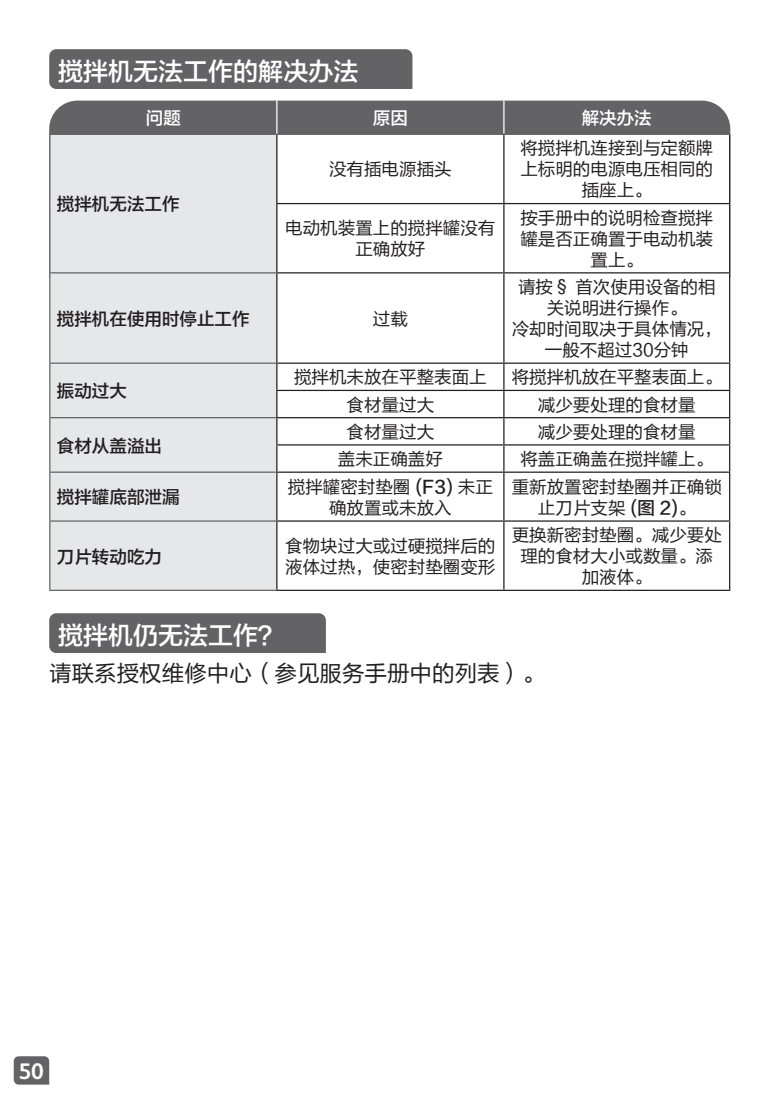
<style>
.page{position:relative;width:778px;height:1106px;background:#fff}
.page>*{position:absolute;margin:0;border:0;box-sizing:border-box;transform-origin:0 0}
.t1{font:25px "FZLTZHK GBK1 0";color:#fff}
.t2{font:22.5px "FZLTHJW GB1 0";color:#231f20}
.t3{font:700 22.5px "FS Albert";color:#fff}
.t4{font:17.5px/21px "FZLTHJW GB1 0";color:#231f20;text-align:center}
.t5{font:17.5px "FZLTZHK GBK1 0";color:#231f20}
.t6{font:17.5px "FZLTZHK GBK1 0";color:#fff}
.s1{font-family:"FZLTZHK GBK1 0"}
</style>
<div class="page">
<svg style="left:14px;top:1056px;width:35px;height:28px"></svg>
<div style="left:49px;top:101px;width:680px;height:33px;background:#636366"></div>
<div style="left:50px;top:135px;width:226px;height:454px;background:#e6e7e9"></div>
<svg style="left:277px;top:135px;width:451px;height:454px"></svg>
<hr style="left:276px;top:101px;width:1px;height:33px;background:#fff">
<hr style="left:503px;top:101px;width:1px;height:33px;background:#fff">
<hr style="left:49px;top:135px;width:1px;height:68px;background:#636366">
<hr style="left:49px;top:203px;width:1px;height:69px;background:#636366">
<hr style="left:49px;top:272px;width:227px;height:1px;background:#636366">
<hr style="left:49px;top:273px;width:1px;height:89px;background:#636366">
<hr style="left:49px;top:362px;width:227px;height:2px;background:#636366">
<hr style="left:49px;top:417px;width:227px;height:1px;background:#636366">
<svg style="left:49px;top:364px;width:1px;height:107px"></svg>
<hr style="left:49px;top:471px;width:227px;height:1px;background:#636366">
<hr style="left:49px;top:472px;width:1px;height:48px;background:#636366">
<hr style="left:49px;top:520px;width:227px;height:1px;background:#636366">
<hr style="left:49px;top:521px;width:1px;height:68px;background:#636366">
<hr style="left:49px;top:589px;width:227px;height:2px;background:#636366">
<hr style="left:276px;top:135px;width:1px;height:68px;background:#231f20">
<hr style="left:503px;top:135px;width:1px;height:68px;background:#231f20">
<hr style="left:728px;top:135px;width:1px;height:68px;background:#231f20">
<hr style="left:276px;top:203px;width:227px;height:1px;background:#231f20">
<hr style="left:276px;top:204px;width:1px;height:68px;background:#231f20">
<hr style="left:503px;top:203px;width:226px;height:1px;background:#231f20">
<hr style="left:503px;top:204px;width:1px;height:68px;background:#231f20">
<hr style="left:728px;top:204px;width:1px;height:68px;background:#231f20">
<hr style="left:276px;top:272px;width:227px;height:1px;background:#231f20">
<hr style="left:276px;top:273px;width:1px;height:89px;background:#231f20">
<hr style="left:503px;top:272px;width:226px;height:1px;background:#231f20">
<hr style="left:503px;top:273px;width:1px;height:89px;background:#231f20">
<hr style="left:728px;top:273px;width:1px;height:89px;background:#231f20">
<hr style="left:276px;top:362px;width:227px;height:2px;background:#231f20">
<hr style="left:503px;top:362px;width:226px;height:2px;background:#231f20">
<hr style="left:276px;top:389px;width:227px;height:2px;background:#231f20">
<hr style="left:503px;top:389px;width:226px;height:2px;background:#231f20">
<hr style="left:276px;top:417px;width:227px;height:1px;background:#231f20">
<hr style="left:503px;top:417px;width:226px;height:1px;background:#231f20">
<hr style="left:276px;top:444px;width:227px;height:1px;background:#231f20">
<svg style="left:276px;top:364px;width:1px;height:107px"></svg>
<hr style="left:503px;top:444px;width:226px;height:1px;background:#231f20">
<svg style="left:503px;top:364px;width:1px;height:107px"></svg>
<hr style="left:276px;top:471px;width:227px;height:1px;background:#231f20">
<hr style="left:276px;top:472px;width:1px;height:48px;background:#231f20">
<hr style="left:503px;top:471px;width:226px;height:1px;background:#231f20">
<hr style="left:503px;top:472px;width:1px;height:48px;background:#231f20">
<hr style="left:728px;top:472px;width:1px;height:48px;background:#231f20">
<hr style="left:276px;top:520px;width:227px;height:1px;background:#231f20">
<hr style="left:276px;top:521px;width:1px;height:68px;background:#231f20">
<hr style="left:503px;top:520px;width:226px;height:1px;background:#231f20">
<hr style="left:503px;top:521px;width:1px;height:68px;background:#231f20">
<hr style="left:728px;top:521px;width:1px;height:68px;background:#231f20">
<hr style="left:276px;top:589px;width:227px;height:2px;background:#231f20">
<hr style="left:503px;top:589px;width:226px;height:2px;background:#231f20">
<hr style="left:49px;top:134px;width:228px;height:1px;background:#636366">
<hr style="left:277px;top:134px;width:226px;height:1px;background:#636366">
<hr style="left:503px;top:134px;width:226px;height:1px;background:#636366">
<div style="left:49px;top:49px;width:363px;height:40px;background:#636366"></div>
<div style="left:49px;top:613px;width:277px;height:40px;background:#636366"></div>
<h1 class="t1" style="left:58px;top:58px;width:302px">搅拌机无法工作的解决办法</h1>
<p class="t6" style="left:146px;top:109px;width:36px">问题</p>
<p class="t6" style="left:372px;top:109px;width:36px">原因</p>
<p class="t6" style="left:581px;top:109px;width:72px">解决办法</p>
<p class="t5" style="left:57px;top:195px;width:124px">搅拌机无法工作</p>
<p class="t4" style="left:329px;top:159px;width:124px">没有插电源插头</p>
<p class="t4" style="left:520px;top:138px;width:194px">将搅拌机连接到与定额牌上标明的电源电压相同的插座上。</p>
<p class="t4" style="left:285px;top:218px;width:211px">电动机装置上的搅拌罐没有正确放好</p>
<p class="t4" style="left:520px;top:207px;width:194px">按手册中的说明检查搅拌罐是否正确置于电动机装置上。</p>
<p class="t5" style="left:57px;top:309px;width:194px">搅拌机在使用时停止工作</p>
<p class="t4" style="left:372px;top:308px;width:36px">过载</p>
<p class="t4" style="left:511px;top:277px;width:212px">请按§ 首次使用设备的相关说明进行操作。<br>冷却时间取决于具体情况，一般不超过30分钟</p>
<p class="t5" style="left:57px;top:381px;width:71px">振动过大</p>
<p class="t5" style="left:57px;top:436px;width:106px">食材从盖溢出</p>
<p class="t4" style="left:294px;top:367px;width:194px">搅拌机未放在平整表面上</p>
<p class="t4" style="left:511px;top:367px;width:212px">将搅拌机放在平整表面上。</p>
<p class="t4" style="left:346px;top:394px;width:89px">食材量过大</p>
<p class="t4" style="left:537px;top:394px;width:159px">减少要处理的食材量</p>
<p class="t4" style="left:346px;top:421px;width:89px">食材量过大</p>
<p class="t4" style="left:537px;top:421px;width:159px">减少要处理的食材量</p>
<p class="t4" style="left:337px;top:449px;width:106px">盖未正确盖好</p>
<p class="t4" style="left:520px;top:449px;width:194px">将盖正确盖在搅拌罐上。</p>
<p class="t5" style="left:57px;top:487px;width:124px">搅拌罐底部泄漏</p>
<p class="t4" style="left:288px;top:476px;width:206px">搅拌罐密封垫圈 <span class="s1">(F3)</span> 未正确放置或未放入</p>
<p class="t4" style="left:511px;top:476px;width:212px">重新放置密封垫圈并正确锁止刀片支架 <span class="s1">(图 2)</span>。</p>
<p class="t5" style="left:57px;top:546px;width:106px">刀片转动吃力</p>
<p class="t4" style="left:285px;top:535px;width:211px;text-align:left">食物块过大或过硬搅拌后的液体过热，使密封垫圈变形</p>
<p class="t4" style="left:511px;top:525px;width:212px">更换新密封垫圈。减少要处理的食材大小或数量。添加液体。</p>
<h1 class="t1" style="left:58px;top:621px;width:227px">搅拌机仍无法工作？</h1>
<p class="t2" style="left:49px;top:661px;width:496px">请联系授权维修中心（参见服务手册中的列表）。</p>
<p class="t3" style="left:19px;top:1055px;width:27px">50</p>
</div>
